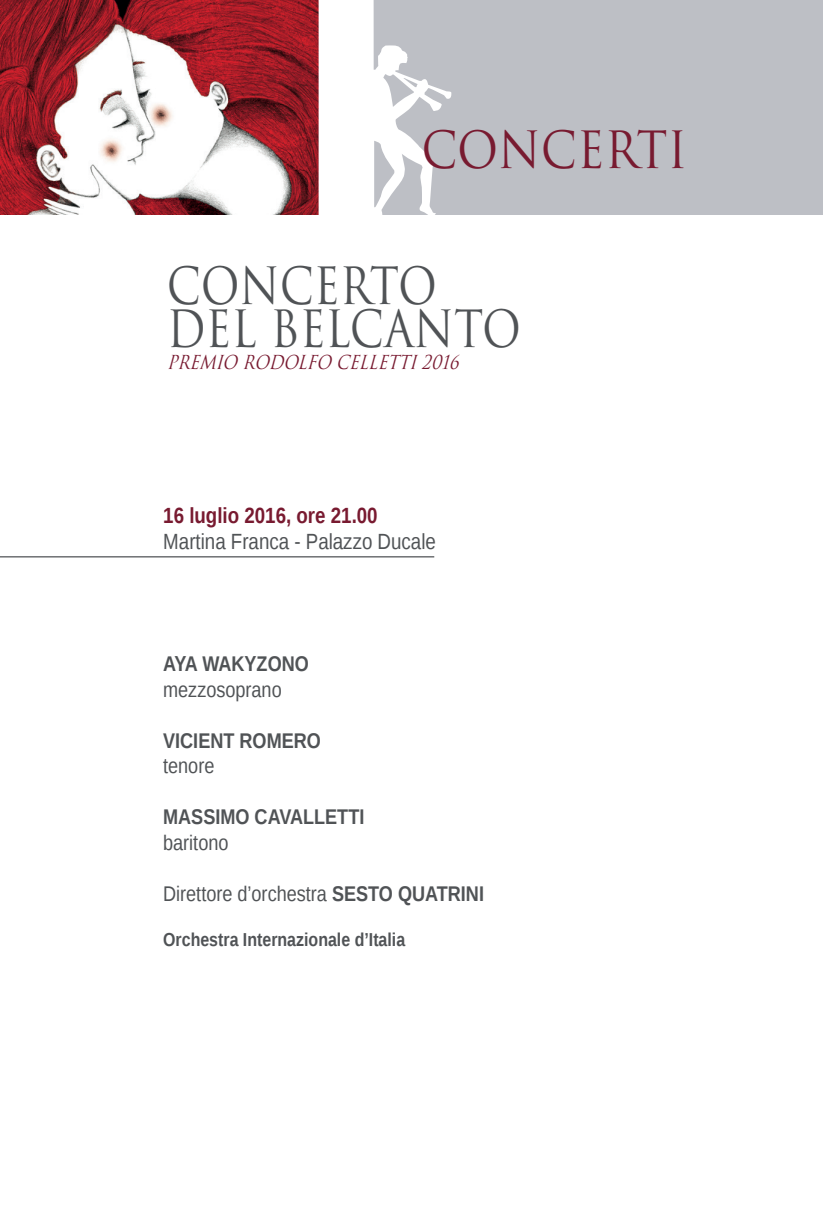
<style>
.page{position:relative;width:823px;height:1212px;background:#fff}
.page>*{position:absolute;margin:0;border:0;box-sizing:border-box;transform-origin:0 0}
.t1{font:50px/42.5px "Trajan";color:#505356;scale:.85 1}
.t2{font:50px "Trajan";color:#781a30;scale:.9 1}
.t3{font:22px "Liberation Sans";color:#505356;scale:.85 1}
.t4{font:700 22px "Liberation Sans";color:#781a30;scale:.85 1}
.t5{font:21.25px "Liberation Sans";color:#505356;scale:.85 1}
.t6{font:700 21.25px "Liberation Sans";color:#505356;scale:.85 1}
.t7{font:700 18.75px "Liberation Sans";color:#505356;scale:.85 1}
.t8{font:italic 18.75px "Trajan";color:#781a30;scale:.85 1}
.s1{font-weight:700}
</style>
<div class="page">
<div style="left:0;top:0;width:822px;height:214px;background:#bdbfc5"></div>
<img style="left:0;top:0;width:318px;height:214px">
<svg style="left:318px;top:0;width:134px;height:215px"></svg>
<hr style="left:0;top:556px;width:434px;height:1px;background:#505356">
<h1 class="t2" style="left:421px;top:120px;width:297px">CONCERTI</h1>
<h1 class="t1" style="left:167px;top:265px;width:418px">CONCERTO<br>DEL BELCANTO</h1>
<p class="t8" style="left:167px;top:351px;width:351px">PREMIO RODOLFO CELLETTI2016</p>
<p class="t4" style="left:163px;top:500px;width:253px">16 luglio 2016, ore 21.00</p>
<p class="t3" style="left:163px;top:529px;width:322px">Martina Franca - Palazzo Ducale</p>
<p class="t6" style="left:163px;top:649px;width:173px">AYA WAKYZONO</p>
<p class="t5" style="left:163px;top:677px;width:141px">mezzosoprano</p>
<p class="t6" style="left:163px;top:726px;width:187px">VICIENT ROMERO</p>
<p class="t5" style="left:163px;top:754px;width:62px">tenore</p>
<p class="t6" style="left:163px;top:802px;width:238px">MASSIMO CAVALLETTI</p>
<p class="t5" style="left:163px;top:830px;width:78px">baritono</p>
<p class="t5" style="left:163px;top:881px;width:379px">Direttore d’orchestra <span class="s1">SESTO QUATRINI</span></p>
<p class="t7" style="left:163px;top:926px;width:286px">Orchestra Internazionale d’Italia</p>
</div>
